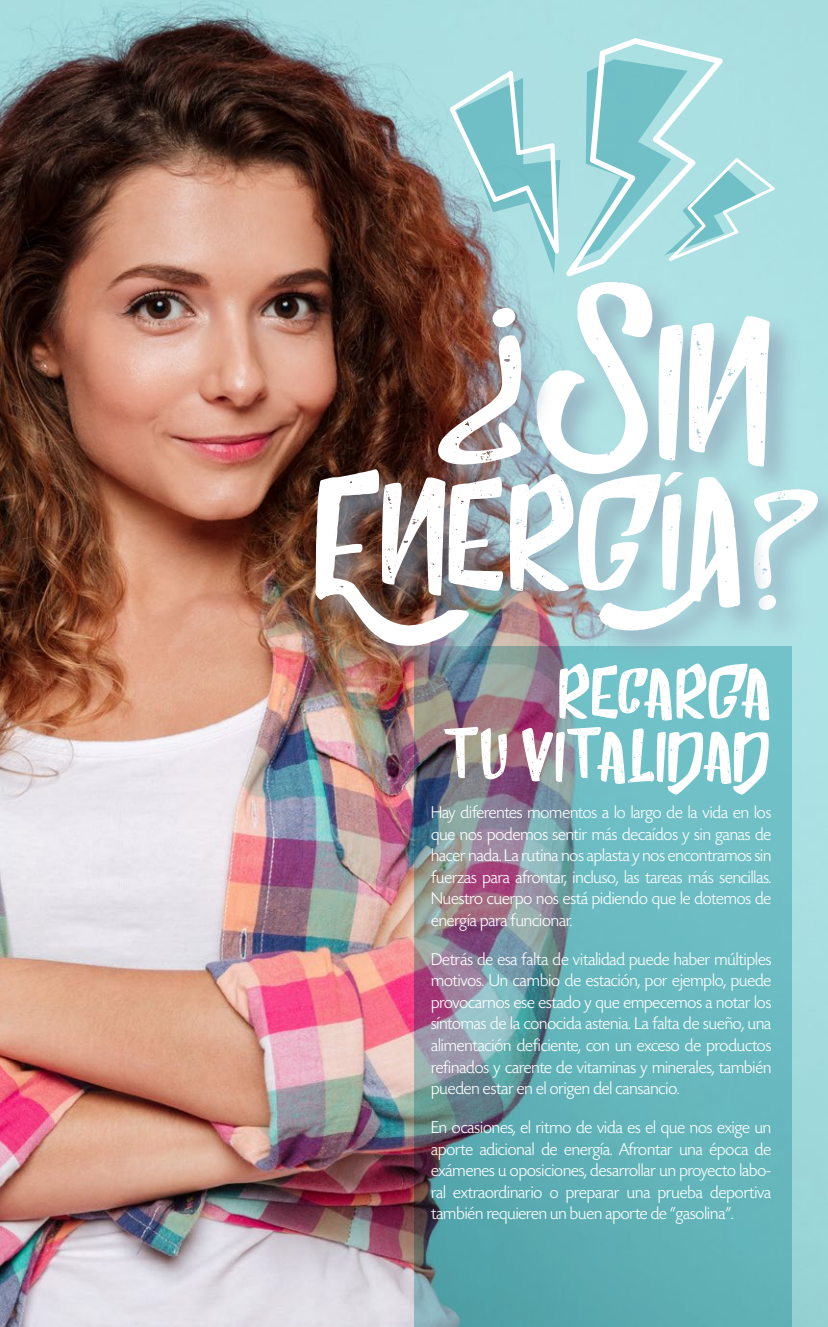
<style>
.page{position:relative;width:828px;height:1327px;background:#fff}
.page>*{position:absolute;margin:0;border:0;box-sizing:border-box;transform-origin:0 0}
.t1{font:183.2px "Humblle Rought All Caps";color:#fff}
.t2{font:144px "Humblle Rought All Caps";color:#fff}
.t3{font:67.8px/63.4px "Humblle Rought All Caps";letter-spacing:.015em;color:#fff;text-align:right}
.t4{font:300 18px/21.6px "Today SHOP";color:#fff;text-align:justify}
.s1{font-size:172.4px}
.s2{font-size:129.6px}
.s3{font-size:170px}
</style>
<div class="page">
<img style="left:0;top:0;width:828px;height:1327px">
<img style="left:414px;top:646px;width:377px;height:681px">
<div style="left:531px;top:277px;width:271px;height:230px;background:#91a7ba;opacity:.75"></div>
<div style="left:749px;top:485px;width:79px;height:157px;background:#91a7ba;opacity:.75"></div>
<svg style="left:773px;top:489px;width:45px;height:121px"></svg>
<div style="left:434px;top:303px;width:120px;height:194px;background:#91a7ba;opacity:.75"></div>
<img style="left:438px;top:308px;width:83px;height:156px">
<div style="left:311px;top:466px;width:462px;height:213px;background:#91a7ba;opacity:.75"></div>
<svg style="left:449px;top:71px;width:111px;height:203px;background:#9dcacd"></svg>
<svg style="left:566px;top:38px;width:209px;height:238px;background:#a6dbde"></svg>
<h1 class="t1" style="left:564px;top:216px;width:215px">SiN</h1>
<h2 class="t2" style="left:316px;top:398px;width:431px"><span class="s1">E</span>nerg<span class="s2">í</span><span class="s3">A</span></h2>
<h3 class="t3" style="left:444px;top:652px;width:328px">Recarga<br>tu vitalidad</h3>
<p class="t4" style="left:431px;top:802px;width:342px">Hay diferentes momentos a lo largo de la vida en los que nos podemos sentir más decaídos y sin ganas de hacer nada. La rutina nos aplasta y nos encontramos sin fuerzas para afrontar, incluso, las tareas más sencillas.<br>Nuestro cuerpo nos está pidiendo que le dotemos de energía para funcionar.</p>
<p class="t4" style="left:431px;top:948px;width:342px">Detrás de esa falta de vitalidad puede haber múltiples motivos. Un cambio de estación, por ejemplo, puede provocarnos ese estado y que empecemos a notar los síntomas de la conocida astenia. La falta de sueño, una alimentación deficiente, con un exceso de productos refinados y carente de vitaminas y minerales, también pueden estar en el origen del cansancio.</p>
<p class="t4" style="left:431px;top:1117px;width:342px">En ocasiones, el ritmo de vida es el que nos exige un aporte adicional de energía. Afrontar una época de exámenes u oposiciones, desarrollar un proyecto labo&shy;ral extraordinario o preparar una prueba deportiva también requieren un buen aporte de “gasolina”.</p>
</div>
